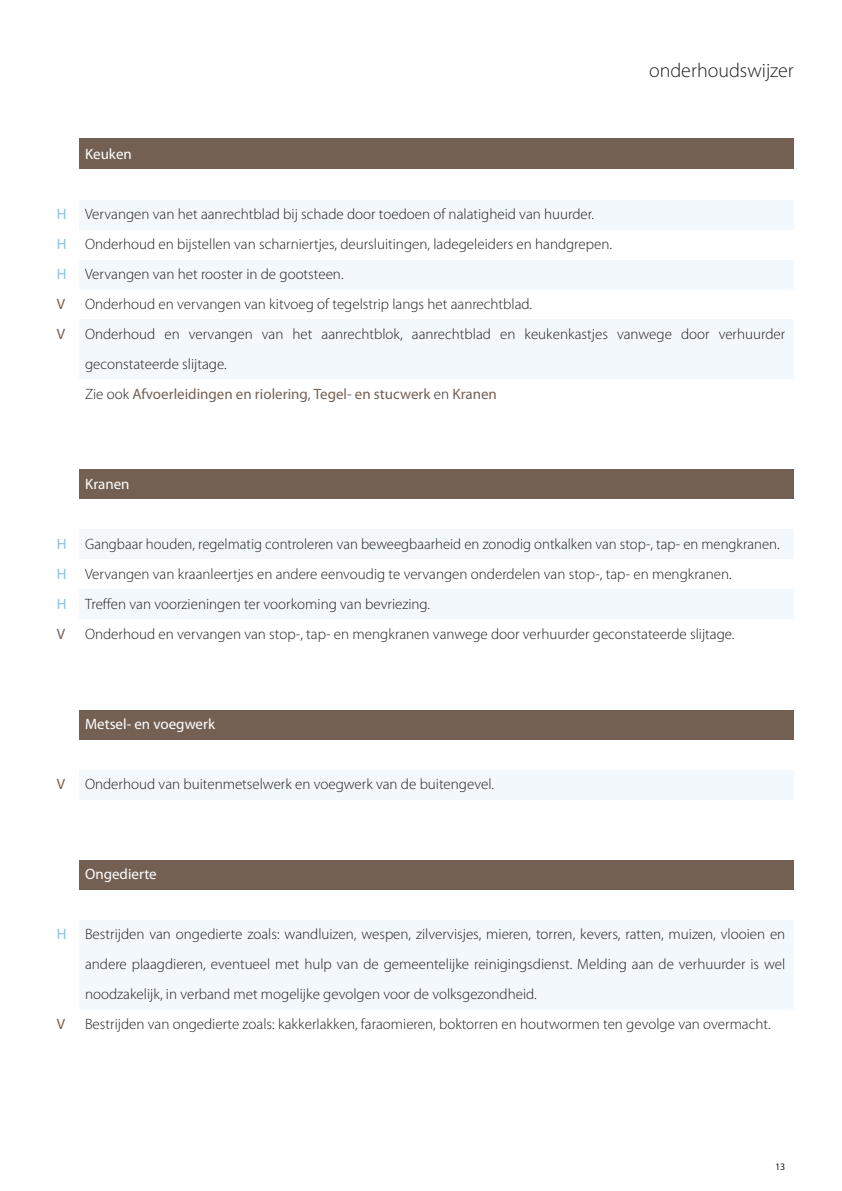
<style>
.page{position:relative;width:842px;height:1191px;background:#fff}
.page>*{position:absolute;margin:0;border:0;box-sizing:border-box;transform-origin:0 0}
.t1{font:300 20px "Myriad Pro";color:#231f20}
.t2{font:300 15px/30px "Myriad Pro";color:#231f20}
.t3{font:15px "Myriad Pro";color:#fff}
.t4{font:15px "Myriad Pro";color:#746053}
.t5{font:10px "Myriad Pro";color:#231f20}
.s1{font-weight:400;color:#8dc2e9}
.s2{font-weight:400;color:#746053}
</style>
<div class="page">
<div style="left:79px;top:319px;width:715px;height:30px;background:#f2f8fc"></div>
<div style="left:79px;top:349px;width:715px;height:30px;background:#f2f8fc"></div>
<div style="left:79px;top:469px;width:715px;height:30px;background:#746053"></div>
<div style="left:79px;top:530px;width:715px;height:30px;background:#f2f8fc"></div>
<div style="left:79px;top:590px;width:715px;height:30px;background:#f2f8fc"></div>
<div style="left:79px;top:710px;width:715px;height:30px;background:#746053"></div>
<div style="left:79px;top:770px;width:715px;height:30px;background:#f2f8fc"></div>
<div style="left:79px;top:860px;width:715px;height:30px;background:#746053"></div>
<div style="left:79px;top:920px;width:715px;height:30px;background:#f2f8fc"></div>
<div style="left:79px;top:950px;width:715px;height:30px;background:#f2f8fc"></div>
<div style="left:79px;top:980px;width:715px;height:30px;background:#f2f8fc"></div>
<div style="left:79px;top:259px;width:715px;height:30px;background:#f2f8fc"></div>
<div style="left:79px;top:199px;width:715px;height:30px;background:#f2f8fc"></div>
<div style="left:79px;top:139px;width:715px;height:30px;background:#746053"></div>
<p class="t3" style="left:85px;top:144px;width:48px">Keuken</p>
<p class="t2" style="left:57px;top:199px;width:557px"><span class="s1">H</span> Vervangen van het aanrechtblad bij schade door toedoen of nalatigheid van huurder.<br><span class="s1">H</span> Onderhoud en bijstellen van scharniertjes, deursluitingen, ladegeleiders en handgrepen.<br><span class="s1">H</span> Vervangen van het rooster in de gootsteen.<br><span class="s2">V</span></p>
<p class="t2" style="left:85px;top:289px;width:449px">Onderhoud en vervangen van kitvoeg of tegelstrip langs het aanrechtblad.</p>
<h1 class="t1" style="left:649px;top:60px;width:146px">onderhoudswijzer</h1>
<p class="t4" style="left:57px;top:324px;width:10px">V</p>
<p class="t2" style="left:85px;top:319px;width:702px">Onderhoud en vervangen van het aanrechtblok, aanrechtblad en keukenkastjes vanwege door verhuurder geconstateerde slijtage.<br>Zie ook <span class="s2">Afvoerleidingen en riolering</span>, <span class="s2">Tegel- en stucwerk</span> en <span class="s2">Kranen</span></p>
<p class="t3" style="left:85px;top:474px;width:46px">Kranen</p>
<p class="t2" style="left:57px;top:529px;width:724px"><span class="s1">H</span> Gangbaar houden, regelmatig controleren van beweegbaarheid en zonodig ontkalken van stop-, tap- en mengkranen.<br><span class="s1">H</span> Vervangen van kraanleertjes en andere eenvoudig te vervangen onderdelen van stop-, tap- en mengkranen.<br><span class="s1">H</span> Treffen van voorzieningen ter voorkoming van bevriezing.<br><span class="s2">V</span></p>
<p class="t2" style="left:85px;top:619px;width:651px">Onderhoud en vervangen van stop-, tap- en mengkranen vanwege door verhuurder geconstateerde slijtage.</p>
<p class="t3" style="left:85px;top:714px;width:132px">Metsel- en voegwerk</p>
<p class="t4" style="left:57px;top:774px;width:10px">V</p>
<p class="t2" style="left:85px;top:769px;width:410px">Onderhoud van buitenmetselwerk en voegwerk van de buitengevel.</p>
<p class="t3" style="left:85px;top:864px;width:73px">Ongedierte</p>
<p class="t2" style="left:85px;top:919px;width:702px;text-align:justify;text-indent:-28px"><span class="s1">H</span> Bestrijden van ongedierte zoals: wandluizen, wespen, zilvervisjes, mieren, torren, kevers, ratten, muizen, vlooien en andere plaagdieren, eventueel met hulp van de gemeentelijke reinigingsdienst. Melding aan de verhuurder is wel noodzakelijk, in verband met mogelijke gevolgen voor de volksgezondheid.</p>
<p class="t4" style="left:57px;top:1014px;width:10px">V</p>
<p class="t2" style="left:85px;top:1009px;width:687px">Bestrijden van ongedierte zoals: kakkerlakken, faraomieren, boktorren en houtwormen ten gevolge van overmacht.</p>
<p class="t5" style="left:775px;top:1160px;width:12px">13</p>
</div>
